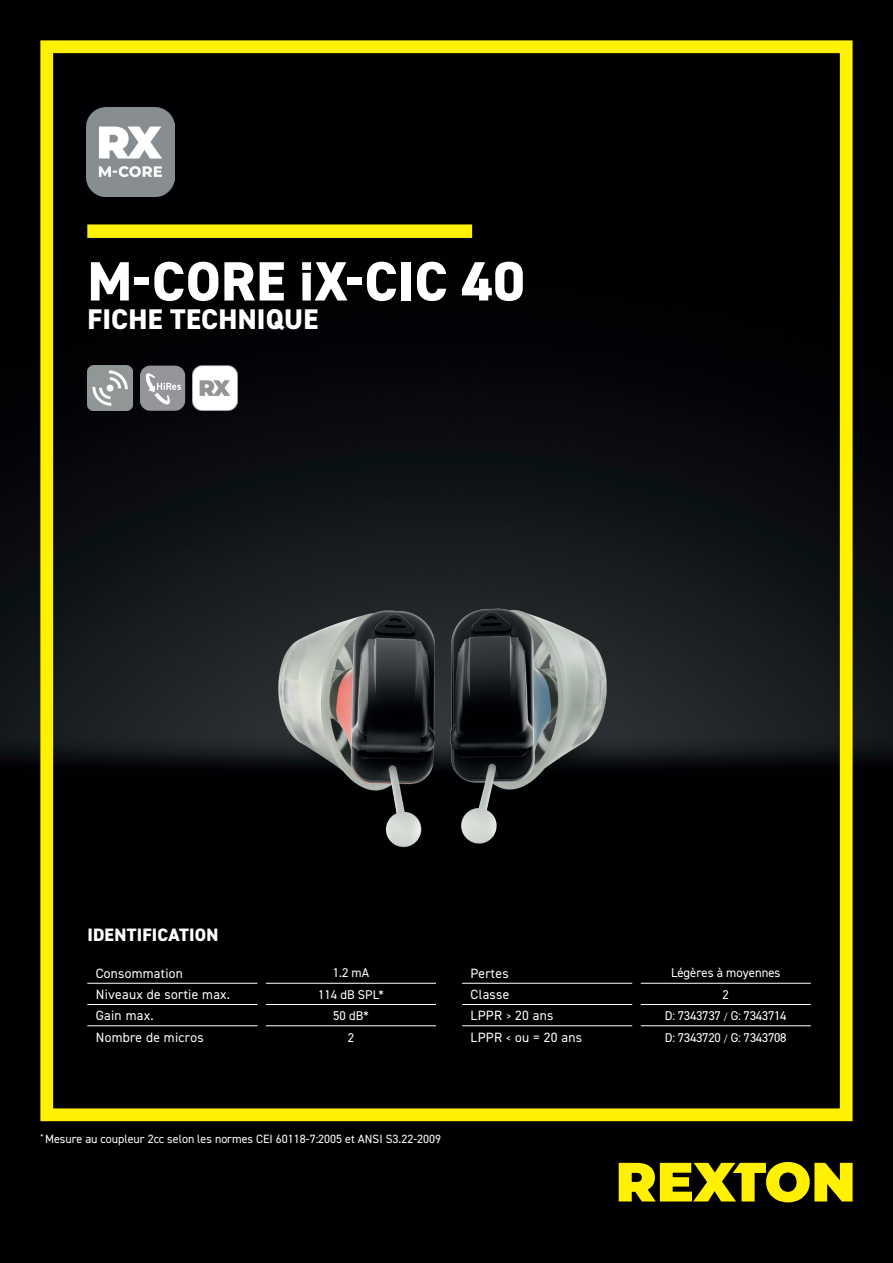
<style>
.page{position:relative;width:893px;height:1263px;background:#fff}
.page>*{position:absolute;margin:0;border:0;box-sizing:border-box;transform-origin:0 0}
.t1{font:800 55.5px "DIN2014";letter-spacing:.005em;color:#fff}
.t2{font:800 28.5px "DIN2014";letter-spacing:.01em;color:#fff}
.t3{font:800 18px "DIN2014";letter-spacing:.01em;color:#fff}
.t4{font:13.5px "DIN2014";letter-spacing:.02em;color:#fff}
.t5{font:12.75px "DIN2014";letter-spacing:-.02em;color:#fff}
.t6{font:12.75px "DIN2014";color:#fff}
.t7{font:12px "DIN2014";color:#fff}
.s1{font-size:10.5px}
.s2{font-size:9px}
</style>
<div class="page">
<img style="left:0;top:0;width:893px;height:1263px">
<div style="left:40px;top:40px;width:813px;height:1081px;border:13px solid #fff101"></div>
<svg style="left:619px;top:1162px;width:234px;height:40px;background:#a79d01"></svg>
<img style="left:86px;top:108px;width:89px;height:88px">
<img style="left:244px;top:539px;width:405px;height:374px">
<hr style="left:87px;top:983px;width:170px;height:1px;background:#fff">
<hr style="left:87px;top:1004px;width:170px;height:1px;background:#fff">
<hr style="left:87px;top:1025px;width:170px;height:1px;background:#fff">
<hr style="left:266px;top:983px;width:170px;height:1px;background:#fff">
<hr style="left:266px;top:1004px;width:170px;height:1px;background:#fff">
<hr style="left:266px;top:1025px;width:170px;height:1px;background:#fff">
<hr style="left:462px;top:983px;width:170px;height:1px;background:#fff">
<hr style="left:462px;top:1004px;width:170px;height:1px;background:#fff">
<hr style="left:462px;top:1025px;width:170px;height:1px;background:#fff">
<hr style="left:641px;top:983px;width:170px;height:1px;background:#fff">
<hr style="left:641px;top:1004px;width:170px;height:1px;background:#fff">
<hr style="left:641px;top:1025px;width:170px;height:1px;background:#fff">
<div style="left:87px;top:224px;width:385px;height:14px;background:#fff101"></div>
<img style="left:87px;top:366px;width:45px;height:45px">
<div style="left:140px;top:366px;width:45px;height:45px;background:#939598;border-radius:10px"></div>
<svg style="left:145px;top:373px;width:36px;height:32px"></svg>
<img style="left:193px;top:366px;width:45px;height:45px">
<h1 class="t1" style="left:88px;top:244px;width:438px">M-CORE iX-CIC 40</h1>
<h2 class="t2" style="left:87px;top:300px;width:232px">FICHE TECHNIQUE</h2>
<h3 class="t3" style="left:87px;top:922px;width:133px">IDENTIFICATION</h3>
<p class="t4" style="left:96px;top:964px;width:89px">Consommation</p>
<p class="t5" style="left:333px;top:965px;width:38px">1.2 mA</p>
<p class="t4" style="left:96px;top:986px;width:136px">Niveaux de sortie max.</p>
<p class="t5" style="left:318px;top:986px;width:67px">114 dB SPL*</p>
<p class="t4" style="left:96px;top:1007px;width:59px">Gain max.</p>
<p class="t5" style="left:333px;top:1008px;width:37px">50 dB*</p>
<p class="t4" style="left:96px;top:1029px;width:109px">Nombre de micros</p>
<p class="t5" style="left:348px;top:1029px;width:8px">2</p>
<p class="t4" style="left:471px;top:964px;width:40px">Pertes</p>
<p class="t6" style="left:671px;top:965px;width:111px">Légères à moyennes</p>
<p class="t4" style="left:471px;top:986px;width:40px">Classe</p>
<p class="t5" style="left:723px;top:986px;width:8px">2</p>
<p class="t4" style="left:471px;top:1007px;width:84px">LPPR <span class="s1">&gt;</span> 20 ans</p>
<p class="t5" style="left:665px;top:1008px;width:123px">D: 7343737 <span class="s2">/</span> G: 7343714</p>
<p class="t4" style="left:471px;top:1029px;width:113px">LPPR <span class="s1">&lt;</span> ou = 20 ans</p>
<p class="t5" style="left:665px;top:1029px;width:123px">D: 7343720 <span class="s2">/</span> G: 7343708</p>
<p class="t7" style="left:40px;top:1131px;width:402px"><sup>*</sup> Mesure au coupleur 2cc selon les normes CEI 60118-7:2005 et ANSI S3.22-2009</p>
</div>
